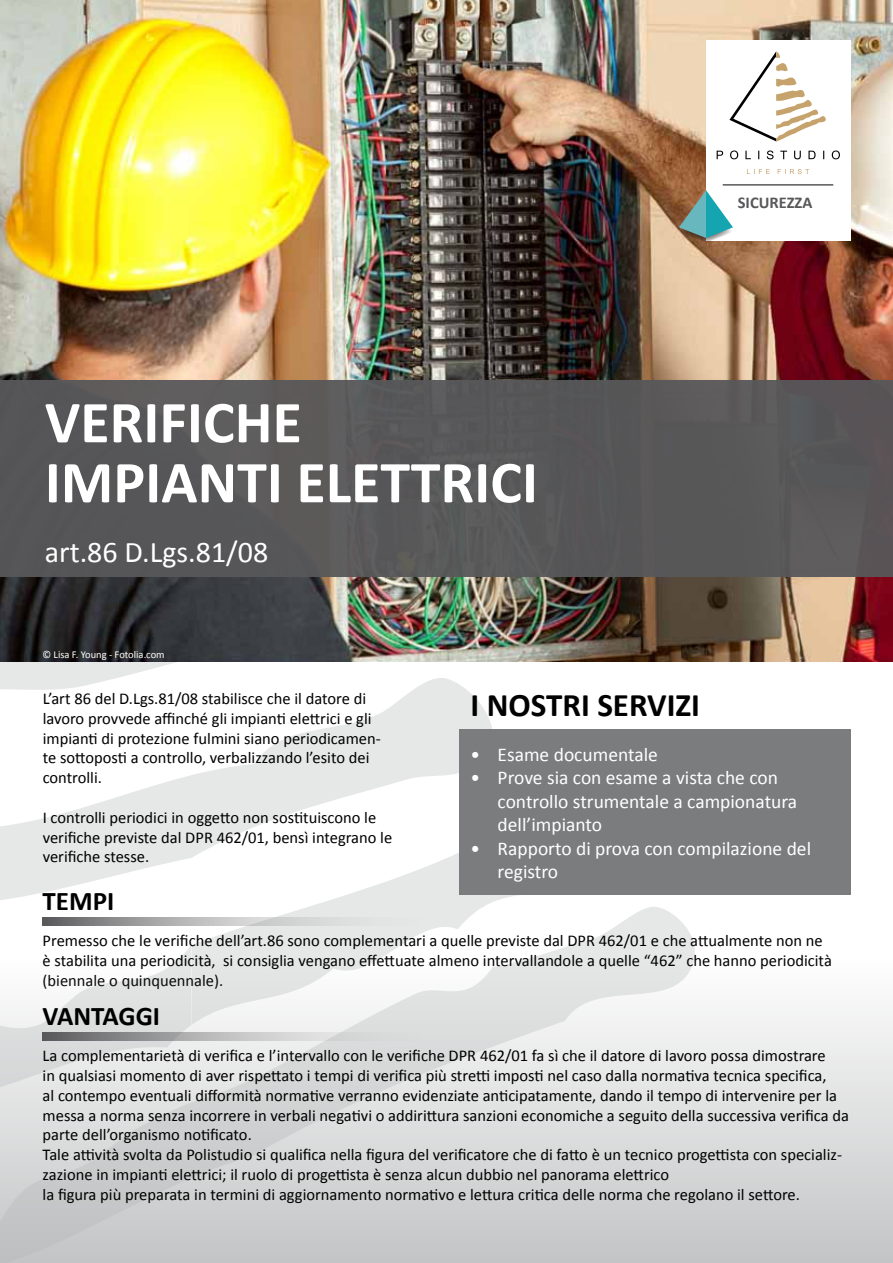
<style>
.page{position:relative;width:893px;height:1263px;background:#fff}
.page>*{position:absolute;margin:0;border:0;box-sizing:border-box;transform-origin:0 0}
.t1{font:700 60px/60px "Calibri";color:#fff}
.t2{font:700 33px "Calibri";color:#000}
.t3{font:30px "Calibri";color:#fff}
.t4{font:700 27px "Calibri";color:#000}
.t5{font:19.5px/23.4px "Calibri";color:#fff}
.t6{font:16.5px/19.8px "Calibri";color:#000}
.t7{font:700 16.5px "Calibri";color:#58585a}
.t8{font:10.5px "Calibri";color:#fff}
</style>
<div class="page">
<svg style="left:0;top:662px;width:695px;height:297px"></svg>
<svg style="left:0;top:959px;width:893px;height:304px"></svg>
<svg style="left:43px;top:917px;width:391px;height:9px;background:#babbbb"></svg>
<img style="left:0;top:0;width:893px;height:662px">
<div style="left:0;top:380px;width:893px;height:196px;background:#58585a"></div>
<div style="left:459px;top:730px;width:391px;height:165px;background:#7b7c7e"></div>
<svg style="left:43px;top:1032px;width:391px;height:9px;background:#b3b4b4"></svg>
<div style="left:706px;top:41px;width:144px;height:200px;background:#fff"></div>
<svg style="left:717px;top:151px;width:123px;height:8px"></svg>
<svg style="left:747px;top:169px;width:62px;height:5px"></svg>
<svg style="left:729px;top:51px;width:97px;height:90px"></svg>
<hr style="left:723px;top:184px;width:109px;height:2px;background:#58585a">
<svg style="left:679px;top:190px;width:54px;height:53px"></svg>
<h1 class="t1" style="left:45px;top:392px;width:495px">VERIFICHE<br>IMPIANTI ELETTRICI</h1>
<h3 class="t3" style="left:45px;top:533px;width:225px">art.86 D.Lgs.81/08</h3>
<p class="t8" style="left:43px;top:648px;width:124px">© Lisa F. Young - Fotolia.com</p>
<p class="t7" style="left:738px;top:192px;width:76px">SICUREZZA</p>
<p class="t6" style="left:43px;top:689px;width:340px">L’art 86 del D.Lgs.81/08 stabilisce che il datore di lavoro provvede affinché gli impianti elettrici e gli impianti di protezione fulmini siano periodicamen&shy;te sottoposti a controllo, verbalizzando l’esito dei controlli.</p>
<p class="t6" style="left:43px;top:807px;width:351px">I controlli periodici in oggetto non sostituiscono le verifiche previste dal DPR 462/01, bensì integrano le verifiche stesse.</p>
<h2 class="t2" style="left:471px;top:684px;width:231px">I NOSTRI SERVIZI</h2>
<p class="t5" style="left:471px;top:743px;width:189px">• Esame documentale</p>
<p class="t5" style="left:498px;top:766px;width:301px;text-indent:-27px">• Prove sia con esame a vista che con controllo strumentale a campionatura dell’impianto</p>
<p class="t5" style="left:498px;top:836px;width:315px;text-indent:-27px">• Rapporto di prova con compilazione del registro</p>
<h3 class="t4" style="left:43px;top:884px;width:73px">TEMPI</h3>
<p class="t6" style="left:43px;top:931px;width:791px">Premesso che le verifiche dell’art.86 sono complementari a quelle previste dal DPR 462/01 e che attualmente non ne è stabilita una periodicità, si consiglia vengano effettuate almeno intervallandole a quelle “462” che hanno periodicità (biennale o quinquennale).</p>
<h3 class="t4" style="left:43px;top:999px;width:119px">VANTAGGI</h3>
<p class="t6" style="left:43px;top:1046px;width:808px">La complementarietà di verifica e l’intervallo con le verifiche DPR 462/01 fa sì che il datore di lavoro possa dimostrare<br>in qualsiasi momento di aver rispettato i tempi di verifica più stretti imposti nel caso dalla normativa tecnica specifica,<br>al contempo eventuali difformità normative verranno evidenziate anticipatamente, dando il tempo di intervenire per la messa a norma senza incorrere in verbali negativi o addirittura sanzioni economiche a seguito della successiva verifica da parte dell’organismo notificato.<br>Tale attività svolta da Polistudio si qualifica nella figura del verificatore che di fatto è un tecnico progettista con specializ&shy;zazione in impianti elettrici; il ruolo di progettista è senza alcun dubbio nel panorama elettrico<br>la figura più preparata in termini di aggiornamento normativo e lettura critica delle norma che regolano il settore.</p>
</div>
